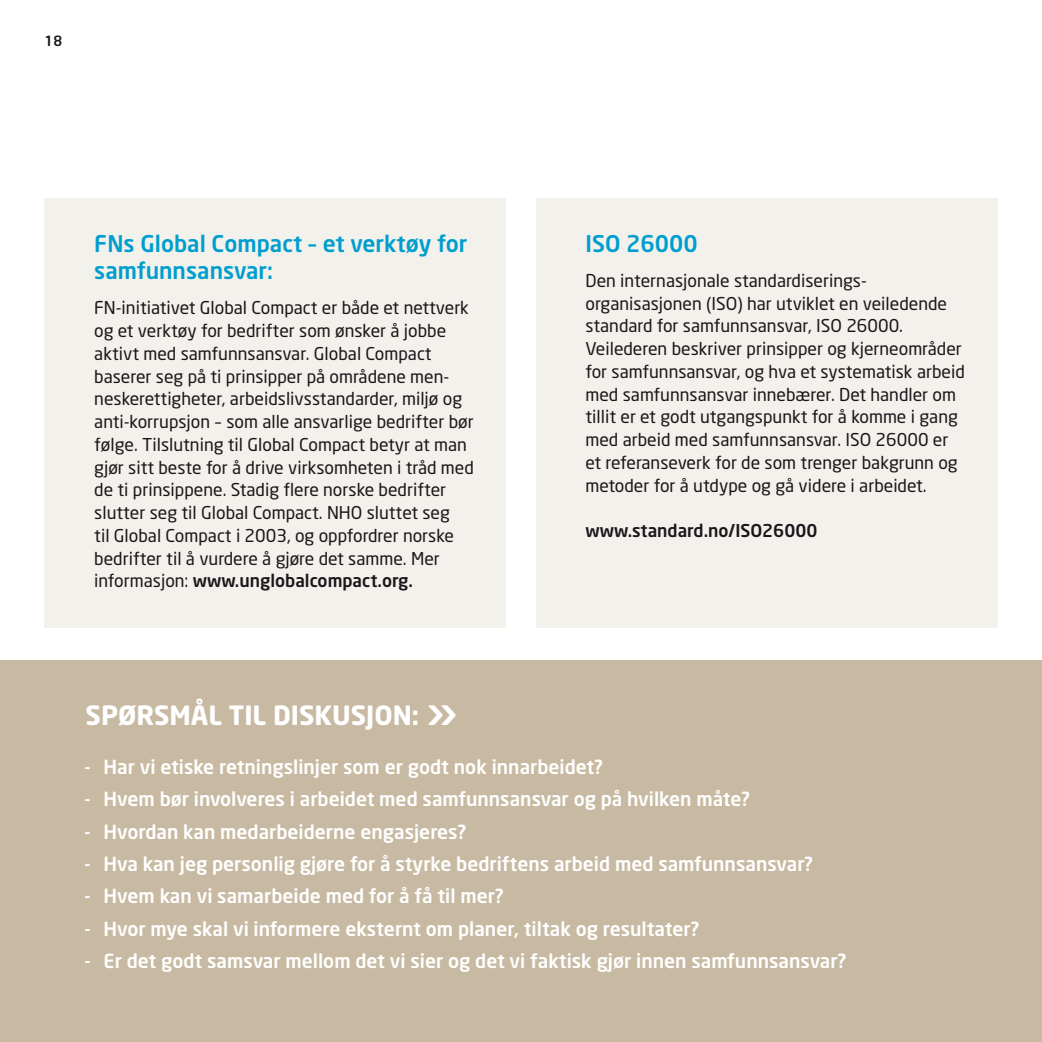
<style>
.page{position:relative;width:1042px;height:1042px;background:#fff}
.page>*{position:absolute;margin:0;border:0;box-sizing:border-box;transform-origin:0 0}
.t1{font:700 26.25px "Neo Sans";color:#fff}
.t2{font:500 22.75px/27.3px "Neo Sans";color:#009ece}
.t3{font:500 19.25px "Neo Sans";color:#fff}
.t4{font:17.5px/22.8px "Neo Sans";color:#1a171b}
.t5{font:500 17.5px "Neo Sans";color:#1a171b}
.t6{font:500 14px "Neo Sans";color:#1a171b}
.s1{font-weight:500}
.s2{font-weight:500;font-size:45.5px}
</style>
<div class="page">
<div style="left:0;top:660px;width:1042px;height:382px;background:#c8baa2"></div>
<div style="left:536px;top:198px;width:461px;height:430px;background:#f3f1ec"></div>
<div style="left:45px;top:198px;width:461px;height:430px;background:#f3f1ec"></div>
<p class="t6" style="left:45px;top:32px;width:19px">18</p>
<h2 class="t2" style="left:94px;top:229px;width:374px">FNs Global Compact – et verktøy for samfunnsansvar:</h2>
<p class="t4" style="left:94px;top:296px;width:381px">FN-initiativet Global Compact er både et nettverk og et verktøy for bedrifter som ønsker å jobbe aktivt med samfunnsansvar. Global Compact baserer seg på ti prinsipper på områdene men&shy;neskerettigheter, arbeidslivsstandarder, miljø og anti-korrupsjon – som alle ansvarlige bedrifter bør følge. Tilslutning til Global Compact betyr at man gjør sitt beste for å drive virksomheten i tråd med de ti prinsippene. Stadig flere norske bedrifter slutter seg til Global Compact. NHO sluttet seg<br>til Global Compact i 2003, og oppfordrer norske bedrifter til å vurdere å gjøre det samme. Mer informasjon: <span class="s1">www.unglobalcompact.org.</span></p>
<h2 class="t2" style="left:585px;top:229px;width:114px">ISO 26000</h2>
<p class="t4" style="left:585px;top:269px;width:381px">Den internasjonale standardiserings&shy;organisasjonen (ISO) har utviklet en veiledende standard for samfunnsansvar, ISO 26000.<br>Veilederen beskriver prinsipper og kjerneområder for samfunnsansvar, og hva et systematisk arbeid med samfunnsansvar innebærer. Det handler om tillit er et godt utgangspunkt for å komme i gang med arbeid med samfunnsansvar. ISO 26000 er et referanseverk for de som trenger bakgrunn og metoder for å utdype og gå videre i arbeidet.</p>
<p class="t5" style="left:585px;top:520px;width:233px">www.standard.no/ISO26000</p>
<h1 class="t1" style="left:86px;top:699px;width:373px">SPØRSMÅL TIL DISKUSJON: <span class="s2">»</span></h1>
<p class="t3" style="left:84px;top:754px;width:520px">- Har vi etiske retningslinjer som er godt nok innarbeidet?</p>
<p class="t3" style="left:84px;top:787px;width:667px">- Hvem bør involveres i arbeidet med samfunnsansvar og på hvilken måte?</p>
<p class="t3" style="left:84px;top:819px;width:383px">- Hvordan kan medarbeiderne engasjeres?</p>
<p class="t3" style="left:84px;top:852px;width:730px">- Hva kan jeg personlig gjøre for å styrke bedriftens arbeid med samfunnsansvar?</p>
<p class="t3" style="left:84px;top:884px;width:421px">- Hvem kan vi samarbeide med for å få til mer?</p>
<p class="t3" style="left:84px;top:916px;width:616px">- Hvor mye skal vi informere eksternt om planer, tiltak og resultater?</p>
<p class="t3" style="left:84px;top:949px;width:763px">- Er det godt samsvar mellom det vi sier og det vi faktisk gjør innen samfunnsansvar?</p>
</div>
